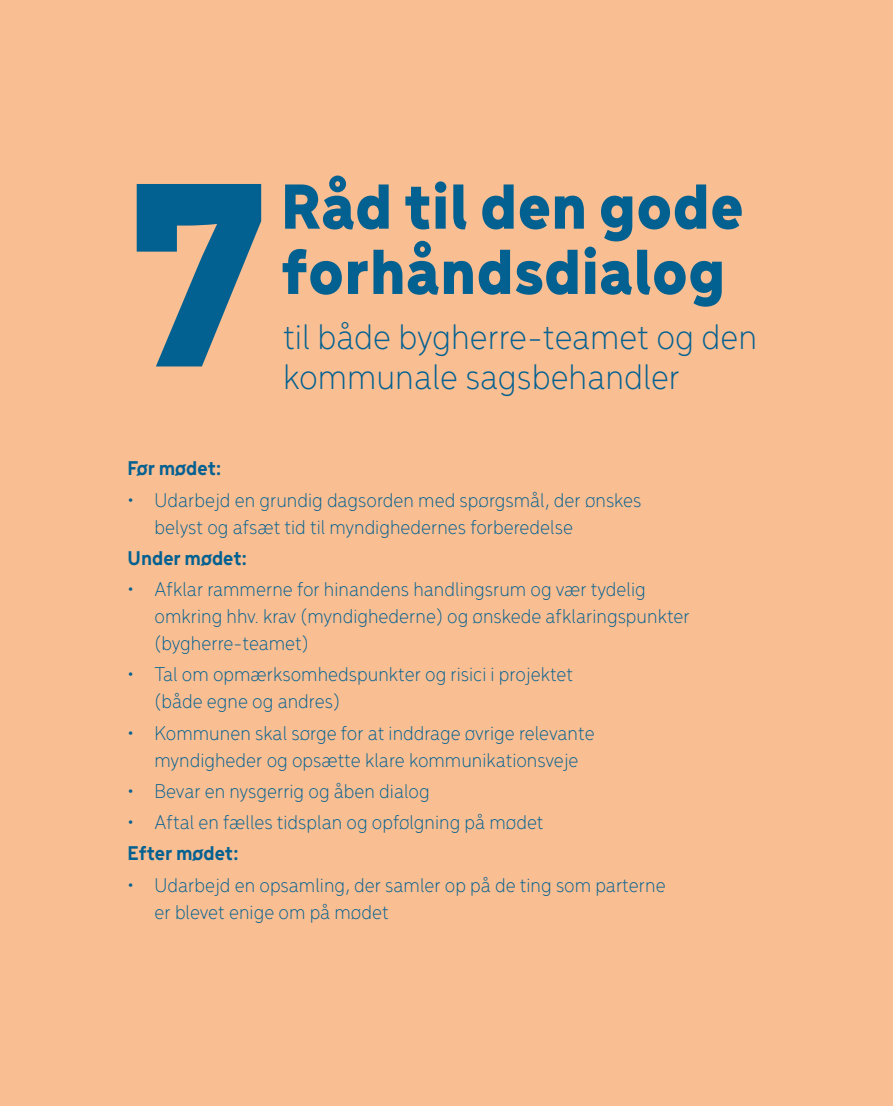
<style>
.page{position:relative;width:893px;height:1106px;background:#f9be91}
.page>*{position:absolute;margin:0;border:0;box-sizing:border-box;transform-origin:0 0}
.t1{font:900 277.2px "Menca";color:#036191}
.t2{font:900 67.2px/65.2px "Menca";color:#036191}
.t3{font:300 37.5px "Menca";color:#036191}
.t4{font:300 21px/27px "Menca";color:#036191}
.t5{font:700 21px "Menca";color:#036191}
</style>
<div class="page">
<h1 class="t1" style="left:128px;top:78px;width:147px">7</h1>
<h2 class="t2" style="left:281px;top:170px;width:464px">Råd til den gode forhåndsdialog</h2>
<h3 class="t3" style="left:283px;top:312px;width:476px">til både bygherre-teamet og den</h3>
<h3 class="t3" style="left:283px;top:351px;width:398px">kommunale sagsbehandler</h3>
<p class="t5" style="left:128px;top:454px;width:95px">Før mødet:</p>
<p class="t4" style="left:155px;top:485px;width:488px;text-indent:-27px">• Udarbejd en grundig dagsorden med spørgsmål, der ønskes belyst og afsæt tid til myndighedernes forberedelse</p>
<p class="t5" style="left:128px;top:543px;width:121px">Under mødet:</p>
<p class="t4" style="left:155px;top:574px;width:537px;text-indent:-27px">• Afklar rammerne for hinandens handlingsrum og vær tydelig omkring hhv. krav (myndighederne) og ønskede afklaringspunkter (bygherre-teamet)</p>
<p class="t4" style="left:155px;top:660px;width:420px;text-indent:-27px">• Tal om opmærksomhedspunkter og risici i projektet (både egne og andres)</p>
<p class="t4" style="left:128px;top:718px;width:469px;text-align:center">• Kommunen skal sørge for at inddrage øvrige relevante myndigheder og opsætte klare kommunikationsveje</p>
<p class="t4" style="left:128px;top:776px;width:304px">• Bevar en nysgerrig og åben dialog</p>
<p class="t4" style="left:128px;top:807px;width:417px">• Aftal en fælles tidsplan og opfølgning på mødet</p>
<p class="t5" style="left:128px;top:839px;width:113px">Efter mødet:</p>
<p class="t4" style="left:155px;top:870px;width:513px;text-indent:-27px">• Udarbejd en opsamling, der samler op på de ting som parterne er blevet enige om på mødet</p>
</div>
